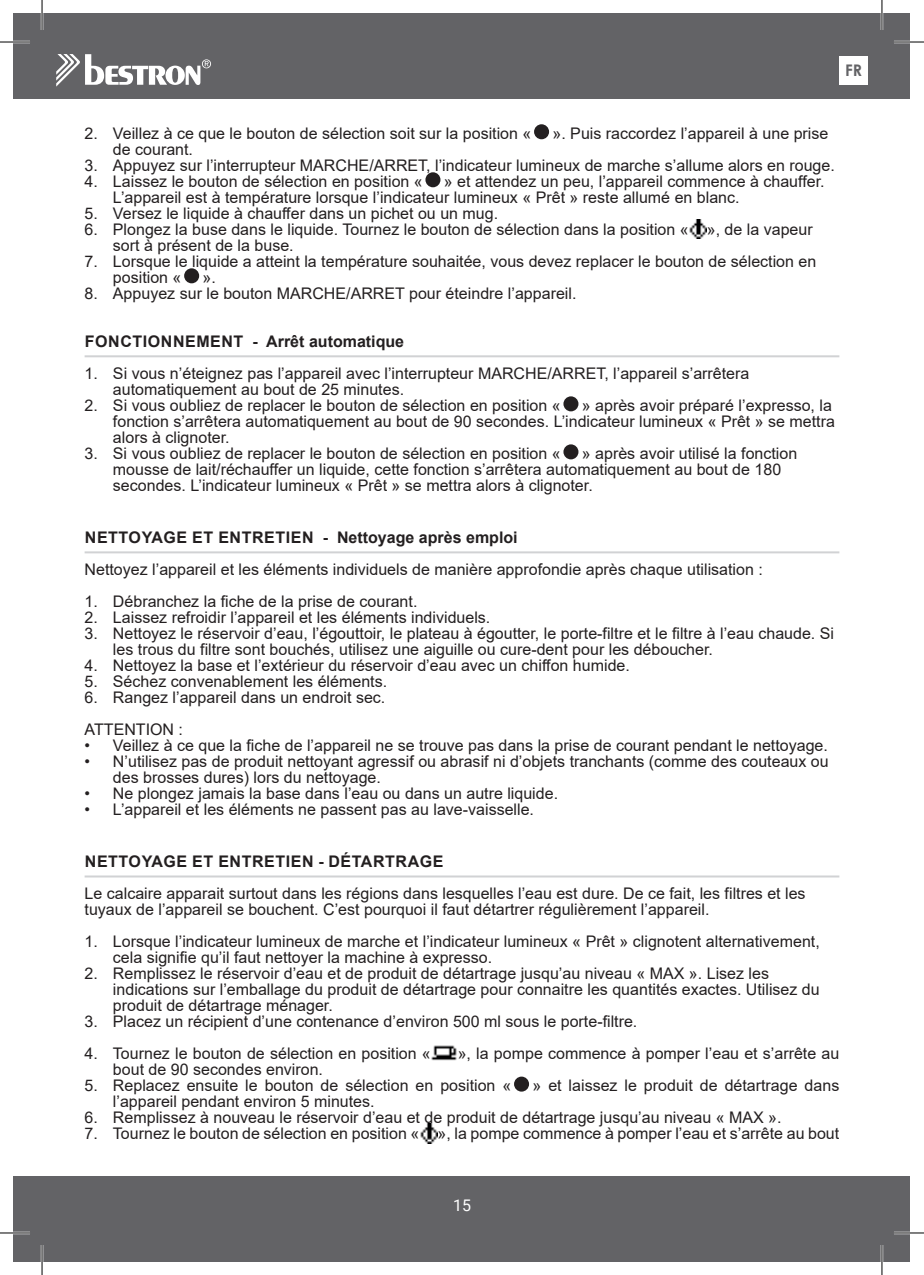
<style>
.page{position:relative;width:924px;height:1275px;background:#fff}
.page>*{position:absolute;margin:0;border:0;box-sizing:border-box;transform-origin:0 0}
.t1{font:16px/16px "Arial";color:#231f20}
.t2{font:700 16px "Arial";color:#231f20}
.t3{font:700 16px "Arial";letter-spacing:.035em;color:#231f20}
.t4{font:16px "Roboto";color:#fff}
.t5{font:700 16px "Century Gothic";color:#636366}
</style>
<div class="page">
<div style="left:14px;top:14px;width:895px;height:85px;background:#636366"></div>
<div style="left:14px;top:1176px;width:895px;height:85px;background:#636366"></div>
<svg style="left:56px;top:54px;width:155px;height:33px"></svg>
<div style="left:839px;top:56px;width:28px;height:29px;background:#fff"></div>
<hr style="left:85px;top:355px;width:754px;height:2px;background:#d1d2d4">
<hr style="left:85px;top:551px;width:754px;height:2px;background:#d1d2d4">
<hr style="left:85px;top:875px;width:754px;height:2px;background:#d1d2d4">
<div style="left:534px;top:124px;width:15px;height:15px;background:#231f20;border-radius:50%"></div>
<div style="left:425px;top:172px;width:15px;height:15px;background:#231f20;border-radius:50%"></div>
<img style="left:689px;top:220px;width:17px;height:19px">
<div style="left:184px;top:268px;width:15px;height:15px;background:#231f20;border-radius:50%"></div>
<div style="left:563px;top:396px;width:15px;height:15px;background:#231f20;border-radius:50%"></div>
<div style="left:563px;top:444px;width:15px;height:15px;background:#231f20;border-radius:50%"></div>
<img style="left:431px;top:1045px;width:26px;height:16px">
<div style="left:514px;top:1076px;width:15px;height:15px;background:#231f20;border-radius:50%"></div>
<img style="left:420px;top:1124px;width:17px;height:19px">
<hr style="left:0;top:41px;width:30px;height:2px;background:#fff">
<hr style="left:893px;top:41px;width:30px;height:2px;background:#fff">
<hr style="left:0;top:1231px;width:30px;height:3px;background:#fff">
<hr style="left:893px;top:1231px;width:30px;height:3px;background:#fff">
<hr style="left:41px;top:0;width:2px;height:30px;background:#fff">
<hr style="left:41px;top:1245px;width:2px;height:30px;background:#fff">
<hr style="left:880px;top:0;width:2px;height:30px;background:#fff">
<hr style="left:880px;top:1245px;width:2px;height:30px;background:#fff">
<hr style="left:0;top:42px;width:30px;height:1px;background:#000">
<hr style="left:893px;top:42px;width:30px;height:1px;background:#000">
<hr style="left:0;top:1232px;width:30px;height:1px;background:#000">
<hr style="left:893px;top:1232px;width:30px;height:1px;background:#000">
<hr style="left:42px;top:0;width:1px;height:30px;background:#000">
<hr style="left:42px;top:1245px;width:1px;height:30px;background:#000">
<hr style="left:881px;top:0;width:1px;height:30px;background:#000">
<hr style="left:881px;top:1245px;width:1px;height:30px;background:#000">
<p class="t5" style="left:844px;top:65px;width:18px">FR</p>
<p class="t1" style="left:85px;top:127px;width:448px">2. Veillez à ce que le bouton de sélection soit sur la position «</p>
<p class="t1" style="left:552px;top:127px;width:277px">». Puis raccordez l’appareil à une prise</p>
<p class="t1" style="left:113px;top:143px;width:82px">de courant.</p>
<p class="t1" style="left:85px;top:159px;width:751px">3. Appuyez sur l’interrupteur MARCHE/ARRET, l’indicateur lumineux de marche s’allume alors en rouge.</p>
<p class="t1" style="left:85px;top:175px;width:339px">4. Laissez le bouton de sélection en position «</p>
<p class="t1" style="left:113px;top:175px;width:712px;text-indent:331px">» et attendez un peu, l’appareil commence à chauffer.<br>L’appareil est à température lorsque l’indicateur lumineux « Prêt » reste allumé en blanc.</p>
<p class="t1" style="left:85px;top:207px;width:415px">5. Versez le liquide à chauffer dans un pichet ou un mug.</p>
<p class="t1" style="left:113px;top:223px;width:701px;text-indent:-28px">6. Plongez la buse dans le liquide. Tournez le bouton de sélection dans la position « », de la vapeur sort à présent de la buse.</p>
<p class="t1" style="left:113px;top:255px;width:704px;text-indent:-28px">7. Lorsque le liquide a atteint la température souhaitée, vous devez replacer le bouton de sélection en position «</p>
<p class="t1" style="left:202px;top:271px;width:15px">».</p>
<p class="t1" style="left:85px;top:287px;width:493px">8. Appuyez sur le bouton MARCHE/ARRET pour éteindre l’appareil.</p>
<p class="t2" style="left:85px;top:335px;width:321px">FONCTIONNEMENT - Arrêt automatique</p>
<p class="t1" style="left:113px;top:367px;width:637px;text-indent:-28px">1. Si vous n’éteignez pas l’appareil avec l’interrupteur MARCHE/ARRET, l’appareil s’arrêtera automatiquement au bout de 25 minutes.</p>
<p class="t1" style="left:85px;top:399px;width:477px">2. Si vous oubliez de replacer le bouton de sélection en position «</p>
<p class="t1" style="left:113px;top:399px;width:723px;text-indent:468px">» après avoir préparé l’expresso, la fonction s’arrêtera automatiquement au bout de 90 secondes. L’indicateur lumineux « Prêt » se mettra alors à clignoter.</p>
<p class="t1" style="left:85px;top:447px;width:477px">3. Si vous oubliez de replacer le bouton de sélection en position «</p>
<p class="t1" style="left:113px;top:447px;width:685px;text-indent:468px">» après avoir utilisé la fonction mousse de lait/réchauffer un liquide, cette fonction s’arrêtera automatiquement au bout de 180 secondes. L’indicateur lumineux « Prêt » se mettra alors à clignoter.</p>
<p class="t2" style="left:85px;top:531px;width:434px">NETTOYAGE ET ENTRETIEN - Nettoyage après emploi</p>
<p class="t1" style="left:85px;top:563px;width:679px">Nettoyez l’appareil et les éléments individuels de manière approfondie après chaque utilisation :</p>
<p class="t1" style="left:85px;top:595px;width:334px">1. Débranchez la fiche de la prise de courant.</p>
<p class="t1" style="left:85px;top:611px;width:407px">2. Laissez refroidir l’appareil et les éléments individuels.</p>
<p class="t1" style="left:113px;top:627px;width:722px;text-indent:-28px">3. Nettoyez le réservoir d’eau, l’égouttoir, le plateau à égoutter, le porte-filtre et le filtre à l’eau chaude. Si les trous du filtre sont bouchés, utilisez une aiguille ou cure-dent pour les déboucher.</p>
<p class="t1" style="left:85px;top:659px;width:546px">4. Nettoyez la base et l’extérieur du réservoir d’eau avec un chiffon humide.</p>
<p class="t1" style="left:85px;top:675px;width:304px">5. Séchez convenablement les éléments.</p>
<p class="t1" style="left:85px;top:683px;width:302px;line-height:32px">6. Rangez l’appareil dans un endroit sec.<br>ATTENTION :</p>
<p class="t1" style="left:85px;top:739px;width:744px">• Veillez à ce que la fiche de l’appareil ne se trouve pas dans la prise de courant pendant le nettoyage.</p>
<p class="t1" style="left:113px;top:755px;width:717px;text-indent:-28px">• N’utilisez pas de produit nettoyant agressif ou abrasif ni d’objets tranchants (comme des couteaux ou des brosses dures) lors du nettoyage.</p>
<p class="t1" style="left:85px;top:787px;width:475px">• Ne plongez jamais la base dans l’eau ou dans un autre liquide.</p>
<p class="t1" style="left:85px;top:803px;width:451px">• L’appareil et les éléments ne passent pas au lave-vaisselle.</p>
<p class="t3" style="left:85px;top:855px;width:360px">NETTOYAGE ET ENTRETIEN - DÉTARTRAGE</p>
<p class="t1" style="left:85px;top:887px;width:722px">Le calcaire apparait surtout dans les régions dans lesquelles l’eau est dure. De ce fait, les filtres et les tuyaux de l’appareil se bouchent. C’est pourquoi il faut détartrer régulièrement l’appareil.</p>
<p class="t1" style="left:113px;top:935px;width:708px;text-indent:-28px">1. Lorsque l’indicateur lumineux de marche et l’indicateur lumineux « Prêt » clignotent alternativement, cela signifie qu’il faut nettoyer la machine à expresso.</p>
<p class="t1" style="left:113px;top:967px;width:708px;text-indent:-28px">2. Remplissez le réservoir d’eau et de produit de détartrage jusqu’au niveau « MAX ». Lisez les indications sur l’emballage du produit de détartrage pour connaitre les quantités exactes. Utilisez du produit de détartrage ménager.</p>
<p class="t1" style="left:85px;top:1015px;width:554px">3. Placez un récipient d’une contenance d’environ 500 ml sous le porte-filtre.</p>
<p class="t1" style="left:85px;top:1047px;width:347px">4. Tournez le bouton de sélection en position «</p>
<p class="t1" style="left:457px;top:1047px;width:383px">», la pompe commence à pomper l’eau et s’arrête au</p>
<p class="t1" style="left:113px;top:1063px;width:211px">bout de 90 secondes environ.</p>
<p class="t1" style="left:85px;top:1079px;width:428px">5. Replacez ensuite le bouton de sélection en position «</p>
<p class="t1" style="left:532px;top:1079px;width:308px">» et laissez le produit de détartrage dans</p>
<p class="t1" style="left:113px;top:1095px;width:263px">l’appareil pendant environ 5 minutes.</p>
<p class="t1" style="left:85px;top:1111px;width:698px">6. Remplissez à nouveau le réservoir d’eau et de produit de détartrage jusqu’au niveau « MAX ».</p>
<p class="t1" style="left:85px;top:1127px;width:755px">7. Tournez le bouton de sélection en position « », la pompe commence à pomper l’eau et s’arrête au bout</p>
<p class="t4" style="left:453px;top:1198px;width:19px">15</p>
</div>
